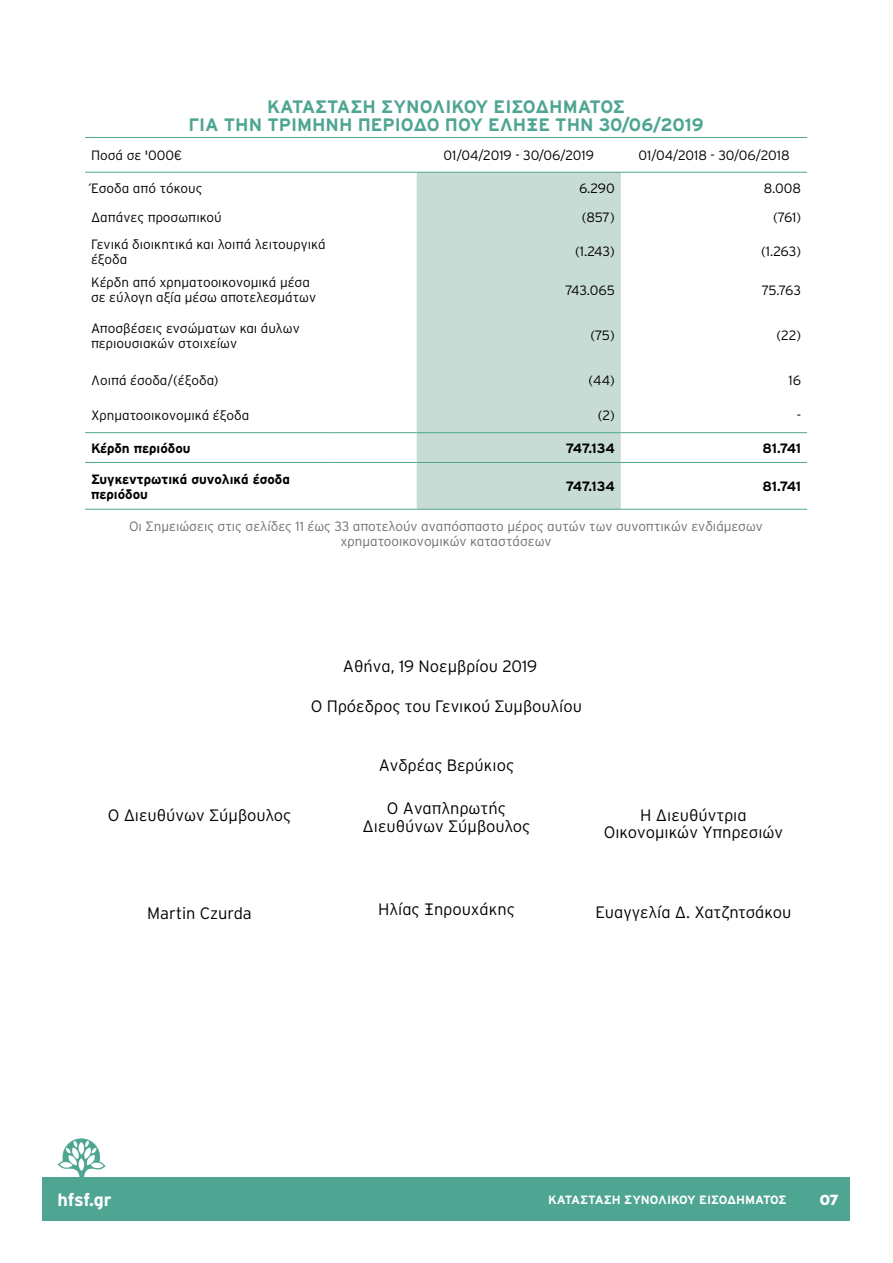
<style>
.page{position:relative;width:893px;height:1263px;background:#fff}
.page>*{position:absolute;margin:0;border:0;box-sizing:border-box;transform-origin:0 0}
.t1{font:700 18px/18px "Interstate GR";color:#4ea592;text-align:center}
.t2{font:700 18px "Interstate GR";letter-spacing:-.01em;color:#fff}
.t3{font:300 16.5px/18px "Interstate GR";color:#000;text-align:center}
.t4{font:15px "Neutraface Two Disp Greek Titl";color:#fff}
.t5{font:300 13.5px/15px "Interstate GR";color:#000}
.t6{font:300 13.5px/15px "Interstate GR";color:#6d6e71;text-align:center}
.t7{font:700 13.5px/15px "Interstate GR";color:#000}
.t8{font:700 12px "Interstate GR";color:#fff}
</style>
<div class="page">
<div style="left:43px;top:1177px;width:807px;height:43px;background:#4ea592"></div>
<svg style="left:58px;top:1138px;width:47px;height:39px"></svg>
<div style="left:417px;top:173px;width:204px;height:336px;background:#c8dcd6"></div>
<hr style="left:85px;top:137px;width:249px;height:1px;background:#4ea592">
<hr style="left:334px;top:137px;width:83px;height:1px;background:#4ea592">
<hr style="left:417px;top:137px;width:204px;height:1px;background:#4ea592">
<hr style="left:621px;top:137px;width:186px;height:1px;background:#4ea592">
<hr style="left:85px;top:172px;width:249px;height:1px;background:#4ea592">
<hr style="left:334px;top:172px;width:83px;height:1px;background:#4ea592">
<hr style="left:417px;top:172px;width:204px;height:1px;background:#4ea592">
<hr style="left:621px;top:172px;width:186px;height:1px;background:#4ea592">
<hr style="left:85px;top:509px;width:249px;height:1px;background:#4ea592">
<hr style="left:334px;top:509px;width:83px;height:1px;background:#4ea592">
<hr style="left:417px;top:509px;width:204px;height:1px;background:#4ea592">
<hr style="left:621px;top:509px;width:186px;height:1px;background:#4ea592">
<hr style="left:85px;top:462px;width:249px;height:1px;background:#4ea592">
<hr style="left:334px;top:462px;width:83px;height:1px;background:#4ea592">
<hr style="left:85px;top:432px;width:249px;height:1px;background:#4ea592">
<hr style="left:334px;top:432px;width:83px;height:1px;background:#4ea592">
<hr style="left:417px;top:432px;width:204px;height:1px;background:#4ea592">
<hr style="left:621px;top:432px;width:186px;height:1px;background:#4ea592">
<hr style="left:417px;top:462px;width:204px;height:1px;background:#4ea592">
<hr style="left:621px;top:462px;width:186px;height:1px;background:#4ea592">
<h1 class="t1" style="left:188px;top:98px;width:517px">ΚΑΤΆΣΤΑΣΗ ΣΥΝΟΛΙΚΟΎ ΕΙΣΟΔΉ ΜΑΤΟΣ<br>ΓΙΑ ΤΗΝ ΤΡΊ ΜΗΝΗ ΠΕΡΊΟΔΟ ΠΟΥ ΈΛΗΞΕ ΤΗΝ 30/06/2019</h1>
<p class="t5" style="left:91px;top:148px;width:93px">Ποσά σε '000€</p>
<p class="t5" style="left:443px;top:148px;width:152px">01/04/2019 - 30/06/2019</p>
<p class="t5" style="left:638px;top:148px;width:153px">01/04/2018 - 30/06/2018</p>
<p class="t5" style="left:91px;top:180px;width:113px">Έσοδα από τόκους</p>
<p class="t5" style="left:579px;top:180px;width:37px">6.290</p>
<p class="t5" style="left:764px;top:180px;width:39px">8.008</p>
<p class="t5" style="left:91px;top:210px;width:132px">Δαπάνες προσωπικού</p>
<p class="t5" style="left:582px;top:210px;width:35px">(857)</p>
<p class="t5" style="left:773px;top:210px;width:30px">(761)</p>
<p class="t5" style="left:91px;top:236px;width:236px">Γενικά διοικητικά και λοιπά λειτουργικά έξοδα</p>
<p class="t5" style="left:575px;top:244px;width:41px">(1.243)</p>
<p class="t5" style="left:761px;top:244px;width:41px">(1.263)</p>
<p class="t5" style="left:91px;top:275px;width:227px">Κέρδη από χρηματοοικονομικά μέσα σε εύλογη αξία μέσω αποτελεσμάτων</p>
<p class="t5" style="left:565px;top:282px;width:51px">743.065</p>
<p class="t5" style="left:762px;top:282px;width:41px">75.763</p>
<p class="t5" style="left:91px;top:321px;width:210px">Αποσβέσεις ενσώματων και άυλων περιουσιακών στοιχείων</p>
<p class="t5" style="left:590px;top:328px;width:26px">(75)</p>
<p class="t5" style="left:777px;top:328px;width:26px">(22)</p>
<p class="t5" style="left:91px;top:372px;width:129px">Λοιπά έσοδα/(έξοδα)</p>
<p class="t5" style="left:589px;top:372px;width:28px">(44)</p>
<p class="t5" style="left:789px;top:372px;width:14px">16</p>
<p class="t5" style="left:91px;top:408px;width:160px">Χρηματοοικονομικά έξοδα</p>
<p class="t5" style="left:598px;top:408px;width:19px">(2)</p>
<p class="t5" style="left:797px;top:408px;width:6px">-</p>
<p class="t7" style="left:91px;top:441px;width:101px">Κέρδη περιόδου</p>
<p class="t7" style="left:566px;top:441px;width:50px">747.134</p>
<p class="t7" style="left:762px;top:441px;width:40px">81.741</p>
<p class="t7" style="left:91px;top:471px;width:200px">Συγκεντρωτικά συνολικά έσοδα περιόδου</p>
<p class="t7" style="left:566px;top:479px;width:50px">747.134</p>
<p class="t7" style="left:762px;top:479px;width:40px">81.741</p>
<p class="t6" style="left:129px;top:518px;width:635px">Οι Σημειώσεις στις σελίδες 11 έως 33 αποτελούν αναπόσπαστο μέρος αυτών των συνοπτικών ενδιάμεσων χρηματοοικονομικών καταστάσεων</p>
<p class="t3" style="left:108px;top:806px;width:185px">Ο Διευθύνων Σύμβουλος</p>
<p class="t3" style="left:343px;top:657px;width:196px">Αθήνα, 19 Νοεμβρίου 2019</p>
<p class="t3" style="left:311px;top:696px;width:273px">Ο Πρόεδρος του Γενικού Συμβουλίου</p>
<p class="t3" style="left:379px;top:756px;width:137px">Ανδρέας Βερύκιος</p>
<p class="t3" style="left:363px;top:799px;width:169px">Ο Αναπληρωτής<br>Διευθύνων Σύμβουλος</p>
<p class="t3" style="left:604px;top:807px;width:181px;line-height:16.5px">Η Διευθύντρια<br>Οικονομικών Υπηρεσιών</p>
<p class="t3" style="left:147px;top:904px;width:106px">Martin Czurda</p>
<p class="t3" style="left:378px;top:900px;width:138px">Ηλίας Ξηρουχάκης</p>
<p class="t3" style="left:595px;top:903px;width:197px">Ευαγγελία Δ. Χατζητσάκου</p>
<h1 class="t2" style="left:58px;top:1190px;width:56px">hfsf.gr</h1>
<p class="t8" style="left:548px;top:1193px;width:240px">ΚΑΤΑΣΤΑΣΗ ΣΥΝΟΛΙΚΟΥ ΕΙΣΟΔΗΜΑΤΟΣ</p>
<p class="t4" style="left:820px;top:1190px;width:20px">07</p>
</div>
